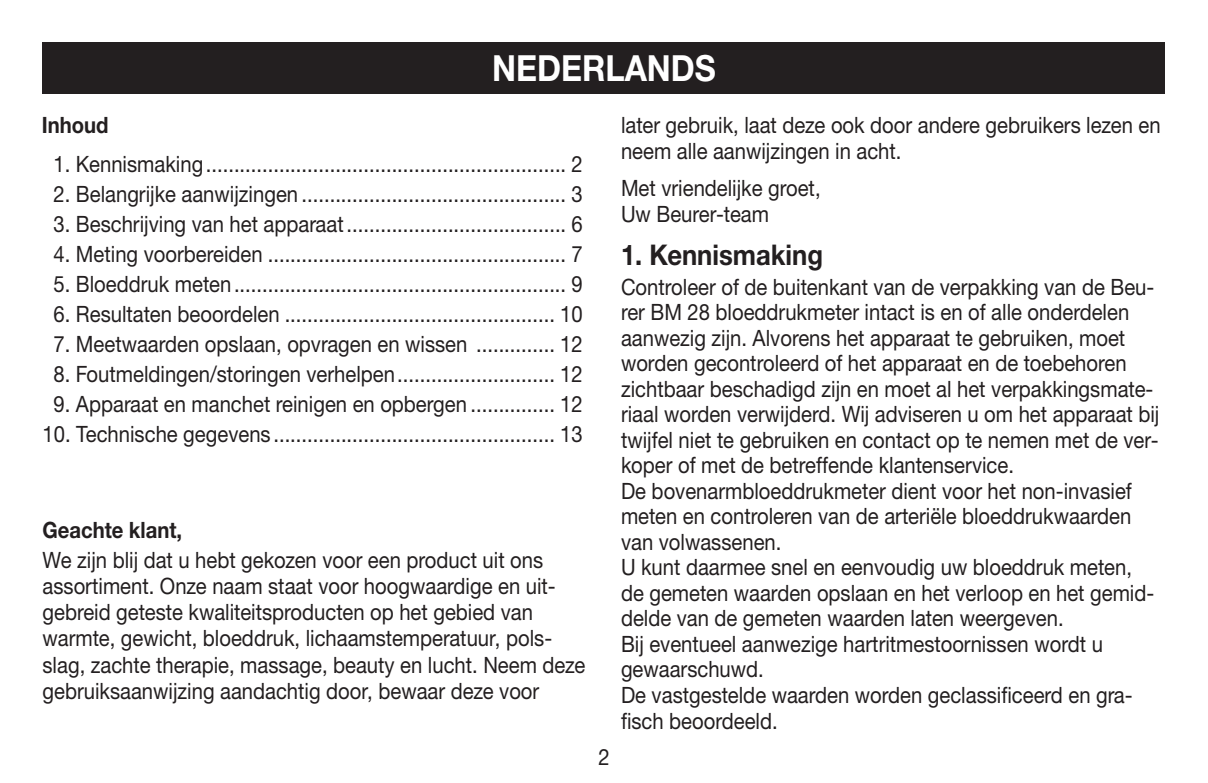
<style>
.page{position:relative;width:1208px;height:783px;background:#fff}
.page>*{position:absolute;margin:0;border:0;box-sizing:border-box;transform-origin:0 0}
.Länderblk_Lidl-Sanit{font:700 36px "Helvetica Neue LTW1 G";color:#fff;scale:.9 1}
.Head{font:700 28.5px "Helvetica Neue LTW1 G";color:#231f20;scale:.9 1}
.a_Grundtext{font:22.5px/25.5px "Helvetica Neue LTW1 G";color:#231f20;scale:.9 1}
.IV{font:22.5px "Helvetica Neue LTW1 G";color:#231f20;scale:.9 1}
.a_Grundtext__1_5{font:22.5px "Helvetica Neue LTW1 G";color:#231f20;scale:.9 1}
.a_Subhead_1{font:700 22.5px "Helvetica Neue LTW1 G";color:#231f20;scale:.9 1}
.SH_1{font:700 22.5px "Helvetica Neue LTW1 G";color:#231f20;scale:.9 1}
.GT{font:22.5px "Helvetica Neue LTW1 G";color:#231f20;scale:.9 1}
</style>
<div class="page">
<div style="left:43px;top:43px;width:1122px;height:51px;background:#231f20"></div>
<p class="Länderblk_Lidl-Sanit" style="left:492px;top:46px;width:250px">NEDERLANDS</p>
<p class="SH_1" style="left:42px;top:111px;width:76px">Inhoud</p>
<p class="IV" style="left:54px;top:150px;width:589px">1. Kennismaking................................................................ 2</p>
<p class="IV" style="left:54px;top:180px;width:589px">2. Belangrijke aanwijzingen ............................................... 3</p>
<p class="IV" style="left:54px;top:210px;width:589px">3. Beschrijving van het apparaat....................................... 6</p>
<p class="IV" style="left:54px;top:240px;width:589px">4. Meting voorbereiden ..................................................... 7</p>
<p class="IV" style="left:54px;top:270px;width:589px">5. Bloeddruk meten........................................................... 9</p>
<p class="IV" style="left:54px;top:300px;width:589px">6. Resultaten beoordelen ................................................ 10</p>
<p class="IV" style="left:54px;top:330px;width:589px">7. Meetwaarden opslaan, opvragen en wissen .............. 12</p>
<p class="IV" style="left:54px;top:360px;width:589px">8. Foutmeldingen/storingen verhelpen............................ 12</p>
<p class="IV" style="left:54px;top:390px;width:589px">9. Apparaat en manchet reinigen en opbergen ............... 12</p>
<p class="IV" style="left:43px;top:420px;width:602px">10. Technische gegevens .................................................. 13</p>
<p class="a_Subhead_1" style="left:43px;top:515px;width:157px">Geachte klant,</p>
<p class="a_Grundtext" style="left:43px;top:546px;width:605px">We zijn blij dat u hebt gekozen voor een product uit ons assortiment. Onze naam staat voor hoogwaardige en uit&shy;gebreid geteste kwaliteitsproducten op het gebied van warmte, gewicht, bloeddruk, lichaamstemperatuur, pols&shy;slag, zachte therapie, massage, beauty en lucht. Neem deze gebruiksaanwijzing aandachtig door, bewaar deze voor</p>
<p class="GT" style="left:598px;top:743px;width:14px">2</p>
<p class="a_Grundtext" style="left:621px;top:112px;width:601px">later gebruik, laat deze ook door andere gebruikers lezen en neem alle aanwijzingen in acht.</p>
<p class="a_Grundtext__1_5" style="left:621px;top:174px;width:223px">Met vriendelijke groet,</p>
<p class="a_Grundtext" style="left:621px;top:201px;width:166px">Uw Beurer-team</p>
<p class="Head" style="left:621px;top:237px;width:226px">1. Kennismaking</p>
<p class="a_Grundtext" style="left:621px;top:274px;width:600px">Controleer of de buitenkant van de verpakking van de Beu&shy;rer BM 28 bloeddrukmeter intact is en of alle onderdelen aanwezig zijn. Alvorens het apparaat te gebruiken, moet worden gecontroleerd of het apparaat en de toebehoren zichtbaar beschadigd zijn en moet al het verpakkingsmate&shy;riaal worden verwijderd. Wij adviseren u om het apparaat bij twijfel niet te gebruiken en contact op te nemen met de ver&shy;koper of met de betreffende klantenservice.</p>
<p class="a_Grundtext" style="left:621px;top:478px;width:569px;text-align:justify">De bovenarmbloeddrukmeter dient voor het non-invasief meten en controleren van de arteriële bloeddrukwaarden van volwassenen.</p>
<p class="a_Grundtext" style="left:621px;top:554px;width:594px">U kunt daarmee snel en eenvoudig uw bloeddruk meten, de gemeten waarden opslaan en het verloop en het gemid&shy;delde van de gemeten waarden laten weergeven.</p>
<p class="a_Grundtext" style="left:621px;top:631px;width:537px">Bij eventueel aanwezige hartritmestoornissen wordt u gewaarschuwd.</p>
<p class="a_Grundtext" style="left:621px;top:682px;width:570px">De vastgestelde waarden worden geclassificeerd en gra&shy;fisch beoordeeld.</p>
</div>
